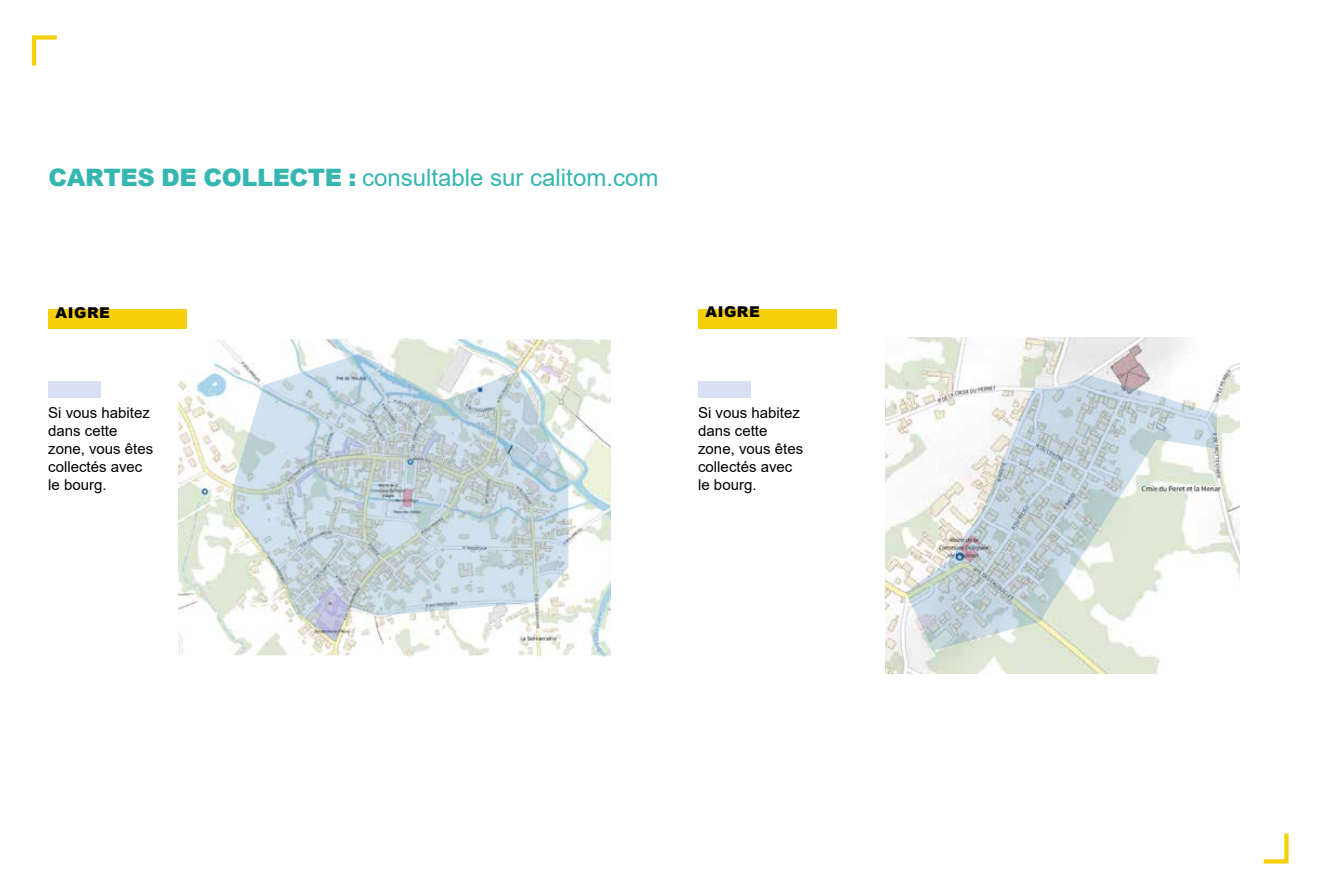
<style>
.page{position:relative;width:1319px;height:893px;background:#fff}
.page>*{position:absolute;margin:0;border:0;box-sizing:border-box;transform-origin:0 0}
.t1{font:24px "Arial";color:#36b6b1}
.t2{font:15px/18px "Arial";color:#000}
.t3{font:900 14.85px "Arial";letter-spacing:.035em;color:#000}
.s1{font-weight:900}
</style>
<div class="page">
<div style="left:48px;top:310px;width:139px;height:19px;background:#f6d10b"></div>
<img style="left:178px;top:338px;width:433px;height:319px">
<svg style="left:232px;top:354px;width:336px;height:289px"></svg>
<div style="left:48px;top:381px;width:53px;height:16px;background:#dae0f3"></div>
<img style="left:885px;top:338px;width:354px;height:335px">
<svg style="left:905px;top:374px;width:311px;height:276px"></svg>
<div style="left:698px;top:309px;width:138px;height:20px;background:#f6d10b"></div>
<div style="left:698px;top:381px;width:52px;height:16px;background:#dae0f3"></div>
<svg style="left:1263px;top:833px;width:26px;height:31px"></svg>
<svg style="left:31px;top:35px;width:26px;height:31px"></svg>
<h1 class="t1" style="left:49px;top:161px;width:611px"><span class="s1">CARTES DE COLLECTE :</span> consultable sur calitom.com</h1>
<p class="t3" style="left:56px;top:301px;width:56px">AIGRE</p>
<p class="t3" style="left:705px;top:301px;width:56px">AIGRE</p>
<p class="t2" style="left:48px;top:403px;width:107px">Si vous habitez dans cette zone, vous êtes collectés avec le bourg.</p>
<p class="t2" style="left:698px;top:403px;width:107px">Si vous habitez dans cette zone, vous êtes collectés avec le bourg.</p>
</div>
